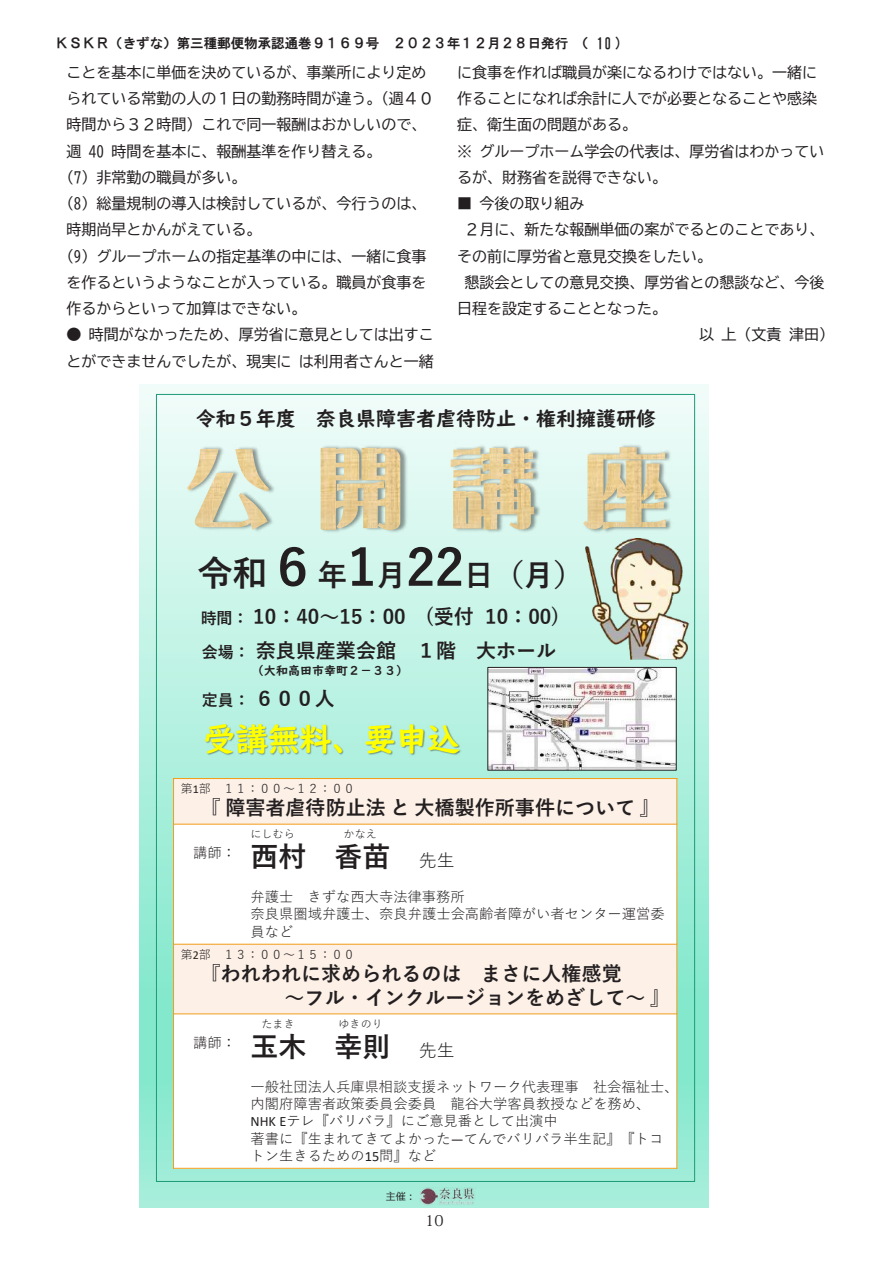
<style>
.page{position:relative;width:893px;height:1263px;background:#fff}
.page>*{position:absolute;margin:0;border:0;box-sizing:border-box;transform-origin:0 0}
.t1{font:700 50.1px "Yu Gothic";color:#231f20}
.t2{font:700 35.1px "Yu Gothic";color:#231f20}
.t3{font:32.1px "UD Digi Kyokasho N B";color:#ff0}
.t4{font:700 30px "Yu Gothic";color:#231f20}
.t5{font:700 28.05px "Yu Gothic";color:#231f20}
.t6{font:700 20.1px/24px "Yu Gothic";color:#231f20}
.t7{font:20.1px "UD Digi Kyokasho N B";color:#231f20}
.t8{font:18px "Yu Gothic";color:#231f20}
.t9{font:700 16.05px "Yu Gothic";color:#231f20}
.t10{font:15px/26.2px "BIZ UD Gothic";color:#231f20;text-align:center}
.t11{font:15px "HG Gothic E";color:#231f20}
.t12{font:15px "Koz Min Pro";color:#231f20}
.t13{font:14.25px/17.2px "Yu Gothic";color:#231f20}
.t14{font:13.5px "HG Gothic E";color:#231f20}
.t15{font:12px "Yu Gothic";color:#231f20}
.t16{font:12px "UD Digi Kyokasho N B";color:#231f20}
.t17{font:11.1px "Yu Gothic";color:#231f20}
.t18{font:9.9px "Meiryo UI";color:#231f20}
.s1{font-size:13.5px}
.s2{font-size:50.1px}
.s3{font-family:"Calibri"}
.s4{font-weight:400}
</style>
<div class="page">
<svg style="left:139px;top:384px;width:569px;height:823px;background:#c1f1e4"></svg>
<img style="left:575px;top:539px;width:123px;height:121px">
<img style="left:419px;top:1187px;width:56px;height:19px">
<img style="left:184px;top:711px;width:298px;height:67px">
<img style="left:186px;top:444px;width:91px;height:90px">
<svg style="left:187px;top:449px;width:82px;height:81px;background:#daddc2"></svg>
<img style="left:319px;top:443px;width:89px;height:91px">
<svg style="left:321px;top:448px;width:79px;height:82px;background:#dcca9b"></svg>
<img style="left:449px;top:442px;width:93px;height:92px">
<svg style="left:451px;top:447px;width:83px;height:82px;background:#dbcda3"></svg>
<img style="left:582px;top:442px;width:92px;height:92px">
<svg style="left:583px;top:447px;width:84px;height:83px;background:#dad1ab"></svg>
<img style="left:489px;top:669px;width:186px;height:100px">
<div style="left:487px;top:667px;width:190px;height:104px;border:1px solid #231f20"></div>
<div style="left:174px;top:778px;width:503px;height:46px;background:#fcf0e7"></div>
<div style="left:174px;top:824px;width:69px;height:120px;background:#fff"></div>
<div style="left:243px;top:824px;width:434px;height:120px;background:#fff"></div>
<div style="left:174px;top:944px;width:503px;height:70px;background:#fcf0e7"></div>
<div style="left:174px;top:1014px;width:69px;height:154px;background:#fff"></div>
<div style="left:243px;top:1014px;width:434px;height:154px;background:#fff"></div>
<hr style="left:173px;top:824px;width:504px;height:1px;background:#f19d19">
<hr style="left:173px;top:944px;width:504px;height:1px;background:#f19d19">
<hr style="left:173px;top:1013px;width:504px;height:1px;background:#f19d19">
<hr style="left:173px;top:778px;width:1px;height:391px;background:#f19d19">
<hr style="left:676px;top:778px;width:1px;height:391px;background:#f19d19">
<hr style="left:173px;top:778px;width:504px;height:1px;background:#f19d19">
<hr style="left:173px;top:1168px;width:504px;height:1px;background:#f19d19">
<p class="t14" style="left:55px;top:36px;width:326px">ＫＳＫＲ（きずな）第三種郵便物承認通巻９１６９号</p>
<p class="t14" style="left:393px;top:36px;width:177px">２０２３年１２月２８日発行</p>
<p class="t14" style="left:575px;top:36px;width:15px">)</p>
<p class="t11" style="left:597px;top:36px;width:27px">10<span class="s1">(</span></p>
<p class="t10" style="left:66px;top:59px;width:369px">ことを基本に単価を決めているが、事業所により定められている常勤の人の１日の勤務時間が違う。（週４０時間から３２時間）これで同一報酬はおかしいので、時間を基本に、報酬基準を作り替える。</p>
<p class="t10" style="left:66px;top:138px;width:16px">週</p>
<p class="t10" style="left:89px;top:138px;width:17px">40</p>
<p class="t10" style="left:66px;top:164px;width:24px">7( )</p>
<p class="t10" style="left:96px;top:164px;width:151px">非常勤の職員が多い。</p>
<p class="t10" style="left:96px;top:190px;width:331px">総量規制の導入は検討しているが、今行うのは、</p>
<p class="t10" style="left:66px;top:190px;width:24px">8( )</p>
<p class="t10" style="left:66px;top:217px;width:197px">時期尚早とかんがえている。</p>
<p class="t10" style="left:96px;top:243px;width:331px">グループホームの指定基準の中には、一緒に食事</p>
<p class="t10" style="left:66px;top:243px;width:361px;text-align:left">9( )<br>を作るというようなことが入っている。職員が食事を作るからといって加算はできない。</p>
<p class="t10" style="left:89px;top:322px;width:346px">時間がなかったため、厚労省に意見としては出すこ</p>
<p class="t10" style="left:66px;top:322px;width:16px">●</p>
<p class="t10" style="left:66px;top:348px;width:227px">とができませんでしたが、現実に</p>
<p class="t10" style="left:299px;top:348px;width:136px">は利用者さんと一緒</p>
<p class="t10" style="left:457px;top:59px;width:361px;text-align:justify">に食事を作れば職員が楽になるわけではない。一緒に作ることになれば余計に人でが必要となることや感染症、衛生面の問題がある。</p>
<p class="t10" style="left:480px;top:138px;width:346px">グループホーム学会の代表は、厚労省はわかってい</p>
<p class="t10" style="left:457px;top:138px;width:16px">※</p>
<p class="t10" style="left:457px;top:164px;width:211px">るが、財務省を説得できない。</p>
<p class="t10" style="left:480px;top:190px;width:106px">今後の取り組み</p>
<p class="t10" style="left:457px;top:190px;width:16px">■</p>
<p class="t10" style="left:465px;top:217px;width:361px">２月に、新たな報酬単価の案がでるとのことであり、</p>
<p class="t10" style="left:457px;top:243px;width:256px">その前に厚労省と意見交換をしたい。</p>
<p class="t10" style="left:465px;top:269px;width:361px">懇談会としての意見交換、厚労省との懇談など、今後</p>
<p class="t10" style="left:457px;top:295px;width:211px">日程を設定することとなった。</p>
<p class="t10" style="left:789px;top:322px;width:46px">津田(</p>
<p class="t10" style="left:722px;top:322px;width:61px">上（文責</p>
<p class="t10" style="left:699px;top:322px;width:16px">以</p>
<h3 class="t7" style="left:196px;top:406px;width:102px">令和５年度</h3>
<h3 class="t7" style="left:316px;top:406px;width:342px">奈良県障害者虐待防止・権利擁護研修</h3>
<h2 class="t2" style="left:197px;top:553px;width:72px">令和</h2>
<h1 class="t1" style="left:267px;top:539px;width:52px">６</h1>
<h3 class="t4" style="left:318px;top:558px;width:90px">月<span class="s2">1</span>年</h3>
<h1 class="t1" style="left:406px;top:539px;width:59px">22</h1>
<h3 class="t4" style="left:464px;top:558px;width:122px">日（月(</h3>
<p class="t9" style="left:201px;top:609px;width:49px">時間：</p>
<p class="t9" style="left:202px;top:643px;width:49px">会場：</p>
<p class="t9" style="left:202px;top:691px;width:49px">定員：</p>
<h3 class="t6" style="left:253px;top:605px;width:154px">10：40～15：00</h3>
<h3 class="t6" style="left:256px;top:639px;width:142px">奈良県産業会館</h3>
<p class="t16" style="left:258px;top:663px;width:146px">(大和高田市幸町２－３３(</p>
<h3 class="t6" style="left:255px;top:687px;width:82px">６００人</h3>
<h3 class="t6" style="left:426px;top:605px;width:50px">(受付</h3>
<h3 class="t6" style="left:485px;top:605px;width:76px">10：00(</h3>
<h3 class="t6" style="left:416px;top:639px;width:42px">１階</h3>
<h3 class="t6" style="left:476px;top:639px;width:82px">大ホール</h3>
<h3 class="t3" style="left:204px;top:719px;width:258px">受講無料、要申込</h3>
<p class="t15" style="left:181px;top:778px;width:32px">第部<span class="s3">1</span></p>
<p class="t15" style="left:223px;top:778px;width:134px">１１：００~１２：００</p>
<h3 class="t6" style="left:201px;top:796px;width:460px"><span class="s4">『</span>障害者虐待防止法と大橋製作所事件について<span class="s4">『</span></h3>
<p class="t13" style="left:193px;top:842px;width:44px">講師：</p>
<p class="t17" style="left:344px;top:824px;width:35px">かなえ</p>
<p class="t17" style="left:250px;top:824px;width:46px">にしむら</p>
<h3 class="t5" style="left:250px;top:841px;width:57px">西村</h3>
<h3 class="t5" style="left:335px;top:841px;width:57px">香苗</h3>
<p class="t8" style="left:419px;top:844px;width:38px">先生</p>
<p class="t15" style="left:181px;top:943px;width:32px">第部<span class="s3">2</span></p>
<p class="t13" style="left:308px;top:887px;width:159px">きずな西大寺法律事務所</p>
<p class="t13" style="left:250px;top:887px;width:416px">弁護士<br>奈良県圏域弁護士、奈良弁護士会高齢者障がい者センター運営委員など</p>
<p class="t15" style="left:223px;top:943px;width:134px">１３：００~１５：００</p>
<h3 class="t6" style="left:285px;top:962px;width:387px;text-indent:-84px"><span class="s4">『</span>われわれに求められるのは<br>～フル・インクルージョンをめざして~ <span class="s4">『</span></h3>
<p class="t13" style="left:193px;top:1032px;width:44px">講師：</p>
<h3 class="t6" style="left:481px;top:962px;width:142px">まさに人権感覚</h3>
<p class="t17" style="left:262px;top:1013px;width:35px">たまき</p>
<p class="t17" style="left:339px;top:1013px;width:46px">ゆきのり</p>
<h3 class="t5" style="left:335px;top:1030px;width:57px">幸則</h3>
<h3 class="t5" style="left:250px;top:1030px;width:57px">玉木</h3>
<p class="t8" style="left:419px;top:1033px;width:38px">先生</p>
<p class="t13" style="left:593px;top:1076px;width:87px">社会福祉士、</p>
<p class="t13" style="left:450px;top:1076px;width:202px;text-indent:-200px">一般社団法人兵庫県相談支援ネットワーク代表理事<br>龍谷大学客員教授などを務め、</p>
<p class="t13" style="left:250px;top:1093px;width:415px">内閣府障害者政策委員会委員<br><span class="s3">NHK E</span>テレ『バリバラ』にご意見番として出演中<br>著書に『生まれてきてよかった<span class="s3">―</span>てんでバリバラ半生記』『トコトン生きるための<span class="s3">15</span>問』など</p>
<p class="t18" style="left:386px;top:1189px;width:31px">主催：</p>
<p class="t12" style="left:425px;top:1209px;width:20px">10</p>
</div>
